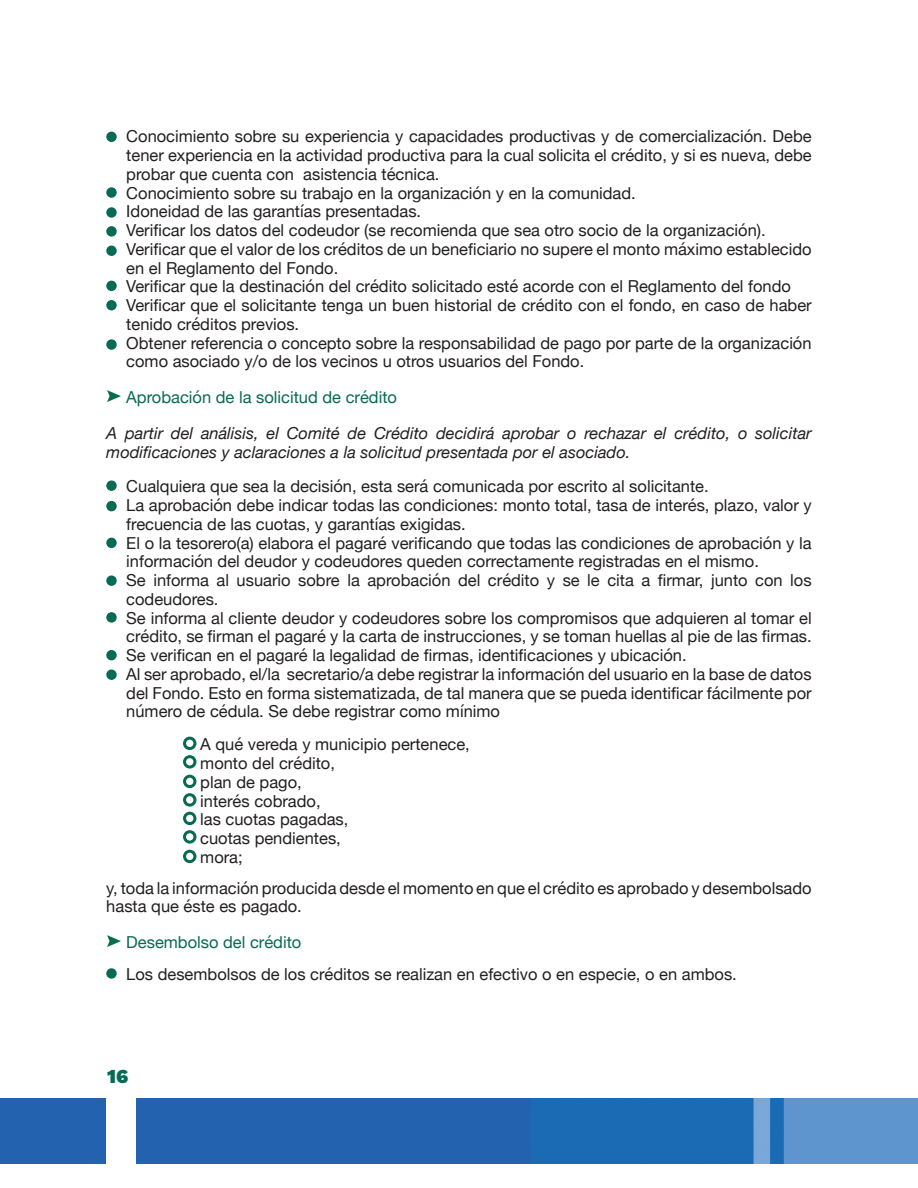
<style>
.page{position:relative;width:918px;height:1188px;background:#fff}
.page>*{position:absolute;margin:0;border:0;box-sizing:border-box;transform-origin:0 0}
.t1{font:900 19.5px "Work Sans";color:#076a53}
.t2{font:16.5px/18.8px "Helvetica Neue";color:#231f20}
.t3{font:italic 16.5px/18.8px "Helvetica Neue";color:#231f20}
.t4{font:16.5px "Helvetica Neue";color:#076a53}
</style>
<div class="page">
<img style="left:0;top:1099px;width:918px;height:65px">
<div style="left:107px;top:1097px;width:29px;height:91px;background:#fff"></div>
<div style="left:106px;top:207px;width:11px;height:11px;background:#076a53;border-radius:50%"></div>
<div style="left:106px;top:538px;width:11px;height:10px;background:#076a53;border-radius:50%"></div>
<div style="left:106px;top:187px;width:11px;height:11px;background:#076a53;border-radius:50%"></div>
<div style="left:106px;top:501px;width:11px;height:10px;background:#076a53;border-radius:50%"></div>
<div style="left:106px;top:339px;width:11px;height:11px;background:#076a53;border-radius:50%"></div>
<div style="left:106px;top:226px;width:11px;height:11px;background:#076a53;border-radius:50%"></div>
<div style="left:106px;top:575px;width:11px;height:11px;background:#076a53;border-radius:50%"></div>
<div style="left:106px;top:281px;width:11px;height:10px;background:#076a53;border-radius:50%"></div>
<div style="left:106px;top:650px;width:11px;height:10px;background:#076a53;border-radius:50%"></div>
<div style="left:106px;top:246px;width:11px;height:10px;background:#076a53;border-radius:50%"></div>
<div style="left:106px;top:612px;width:11px;height:11px;background:#076a53;border-radius:50%"></div>
<div style="left:106px;top:300px;width:11px;height:10px;background:#076a53;border-radius:50%"></div>
<div style="left:106px;top:670px;width:11px;height:10px;background:#076a53;border-radius:50%"></div>
<div style="left:106px;top:132px;width:11px;height:10px;background:#076a53;border-radius:50%"></div>
<div style="left:106px;top:480px;width:11px;height:11px;background:#076a53;border-radius:50%"></div>
<div style="left:106px;top:968px;width:11px;height:11px;background:#076a53;border-radius:50%"></div>
<img style="left:107px;top:390px;width:14px;height:12px">
<img style="left:107px;top:935px;width:14px;height:12px">
<div style="left:183px;top:737px;width:13px;height:13px;border:3px solid #076a53;border-radius:50%"></div>
<div style="left:183px;top:812px;width:13px;height:13px;border:3px solid #076a53;border-radius:50%"></div>
<div style="left:183px;top:775px;width:13px;height:13px;border:3px solid #076a53;border-radius:50%"></div>
<div style="left:183px;top:850px;width:13px;height:13px;border:3px solid #076a53;border-radius:50%"></div>
<div style="left:183px;top:755px;width:13px;height:14px;border:3px solid #076a53;border-radius:50%"></div>
<div style="left:183px;top:830px;width:13px;height:14px;border:3px solid #076a53;border-radius:50%"></div>
<div style="left:183px;top:793px;width:13px;height:14px;border:3px solid #076a53;border-radius:50%"></div>
<p class="t2" style="left:126px;top:128px;width:687px;text-align:justify">Conocimiento sobre su experiencia y capacidades productivas y de comercialización. Debe tener experiencia en la actividad productiva para la cual solicita el crédito, y si es nueva, debe probar que cuenta con asistencia técnica.</p>
<p class="t2" style="left:126px;top:184px;width:511px">Conocimiento sobre su trabajo en la organización y en la comunidad.</p>
<p class="t2" style="left:126px;top:203px;width:296px">Idoneidad de las garantías presentadas.</p>
<p class="t2" style="left:126px;top:222px;width:641px">Verificar los datos del codeudor (se recomienda que sea otro socio de la organización).</p>
<p class="t2" style="left:126px;top:241px;width:687px">Verificar que el valor de los créditos de un beneficiario no supere el monto máximo establecido en el Reglamento del Fondo.</p>
<p class="t2" style="left:126px;top:278px;width:666px">Verificar que la destinación del crédito solicitado esté acorde con el Reglamento del fondo</p>
<p class="t2" style="left:126px;top:297px;width:687px">Verificar que el solicitante tenga un buen historial de crédito con el fondo, en caso de haber tenido créditos previos.</p>
<p class="t2" style="left:126px;top:334px;width:687px">Obtener referencia o concepto sobre la responsabilidad de pago por parte de la organización como asociado y/o de los vecinos u otros usuarios del Fondo.</p>
<p class="t4" style="left:126px;top:385px;width:272px">Aprobación de la solicitud de crédito</p>
<p class="t3" style="left:106px;top:425px;width:707px">A partir del análisis, el Comité de Crédito decidirá aprobar o rechazar el crédito, o solicitar modificaciones y aclaraciones a la solicitud presentada por el asociado.</p>
<p class="t2" style="left:126px;top:478px;width:584px">Cualquiera que sea la decisión, esta será comunicada por escrito al solicitante.</p>
<p class="t2" style="left:126px;top:497px;width:687px">La aprobación debe indicar todas las condiciones: monto total, tasa de interés, plazo, valor y frecuencia de las cuotas, y garantías exigidas.</p>
<p class="t2" style="left:126px;top:534px;width:687px">El o la tesorero(a) elabora el pagaré verificando que todas las condiciones de aprobación y la información del deudor y codeudores queden correctamente registradas en el mismo.</p>
<p class="t2" style="left:126px;top:572px;width:687px">Se informa al usuario sobre la aprobación del crédito y se le cita a firmar, junto con los codeudores.</p>
<p class="t2" style="left:126px;top:609px;width:687px">Se informa al cliente deudor y codeudores sobre los compromisos que adquieren al tomar el crédito, se firman el pagaré y la carta de instrucciones, y se toman huellas al pie de las firmas.</p>
<p class="t2" style="left:126px;top:647px;width:562px">Se verifican en el pagaré la legalidad de firmas, identificaciones y ubicación.</p>
<p class="t2" style="left:126px;top:666px;width:687px;text-align:justify">Al ser aprobado, el/la secretario/a debe registrar la información del usuario en la base de datos del Fondo. Esto en forma sistematizada, de tal manera que se pueda identificar fácilmente por número de cédula. Se debe registrar como mínimo</p>
<p class="t2" style="left:200px;top:736px;width:271px">A qué vereda y municipio pertenece,</p>
<p class="t2" style="left:200px;top:755px;width:136px">monto del crédito,</p>
<p class="t2" style="left:200px;top:774px;width:103px">plan de pago,</p>
<p class="t2" style="left:200px;top:792px;width:122px">interés cobrado,</p>
<p class="t2" style="left:200px;top:811px;width:150px">las cuotas pagadas,</p>
<p class="t2" style="left:200px;top:830px;width:142px">cuotas pendientes,</p>
<p class="t2" style="left:200px;top:849px;width:44px">mora;</p>
<p class="t2" style="left:106px;top:879px;width:707px">y, toda la información producida desde el momento en que el crédito es aprobado y desembolsado hasta que éste es pagado.</p>
<p class="t4" style="left:126px;top:931px;width:177px">Desembolso del crédito</p>
<p class="t2" style="left:126px;top:966px;width:612px">Los desembolsos de los créditos se realizan en efectivo o en especie, o en ambos.</p>
<p class="t1" style="left:107px;top:1061px;width:23px">16</p>
</div>
